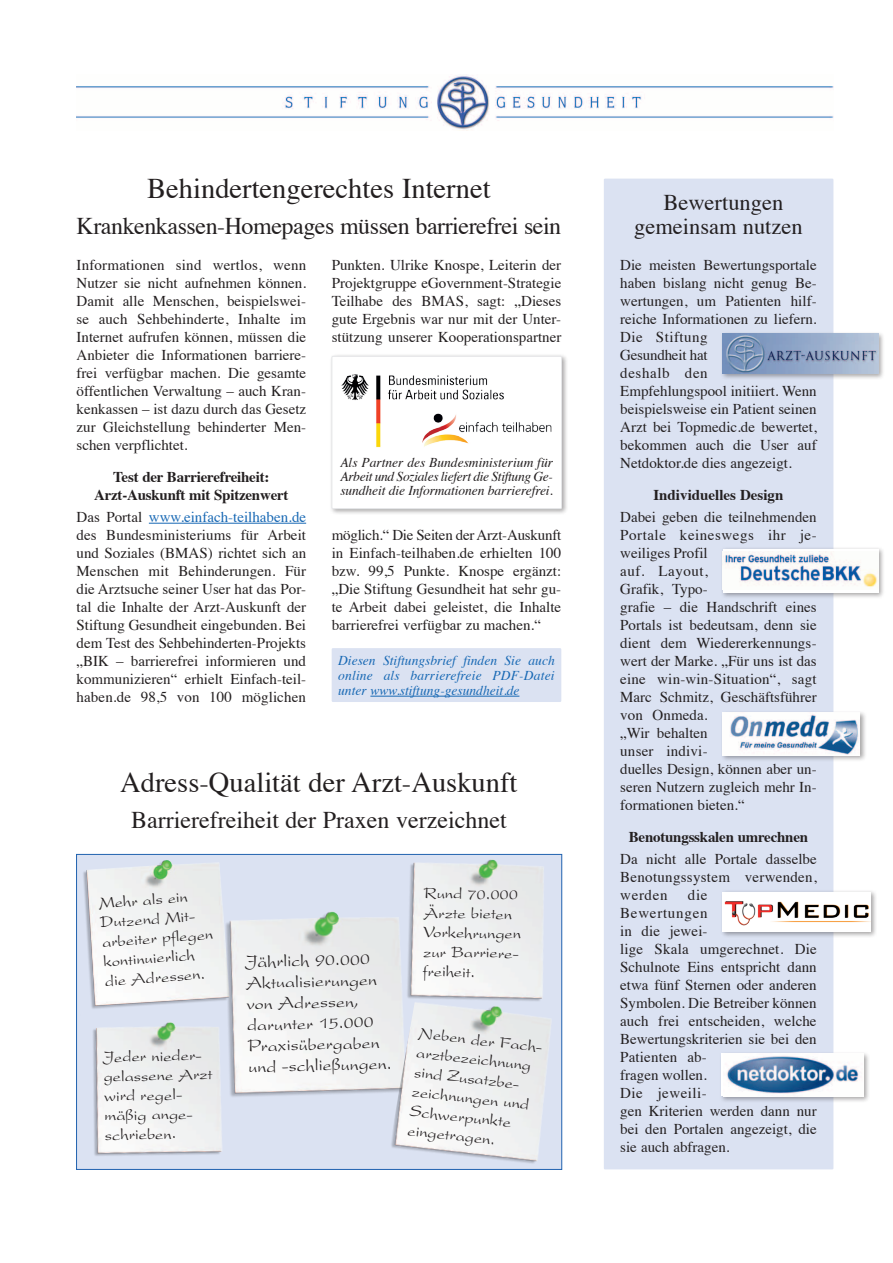
<style>
.page{position:relative;width:893px;height:1263px;background:#fff}
.page>*{position:absolute;margin:0;border:0;box-sizing:border-box;transform-origin:0 0}
.fliesstext{font:28.5px "Times";color:#231f20}
.fliesstext-2{font:24px "Times";letter-spacing:-.02em;color:#231f20}
.fliesstext-3{font:24px "Times";color:#231f20}
._3A-Kasten-Headline{font:22.5px/24px "Times";color:#231f20;text-align:center}
.fliesstext-4{font:18px/21px "Present";color:#231f20}
.fliesstext-5{font:16.5px/19.5px "Present";color:#231f20}
._2B-Lauftext{font:15px/18px "Times";color:#231f20;text-align:justify}
._3B-Kasten-Lauftext{font:15px/18px "Times";color:#231f20}
.fliesstext-6{font:15px/18px "Times";color:#231f20;text-align:justify}
._2C-Zwischentitel{font:700 15px/18px "Times";letter-spacing:-.015em;color:#231f20;text-align:center}
.zwischentitel{font:700 15px "Times";letter-spacing:-.015em;color:#231f20}
._4A-Bild-Unterschrif{font:italic 13.5px/14.2px "Times";letter-spacing:-.005em;color:#231f20;text-align:justify}
._3D-Kasten-Blauer-Te{font:italic 13.5px/15px "Times";color:#1768b4;text-align:justify}
.s1{color:#1768b4}
</style>
<div class="page">
<img style="left:77px;top:75px;width:756px;height:55px">
<div style="left:329px;top:354px;width:239px;height:162px;background:#231f20;opacity:.4"></div>
<div style="left:332px;top:356px;width:229px;height:153px;background:#fff"></div>
<div style="left:332px;top:356px;width:230px;height:153px;border:1px solid #e6e7e9"></div>
<div style="left:76px;top:854px;width:486px;height:316px;background:#dbe2f2;border:1px solid #2062af"></div>
<hr style="left:149px;top:523px;width:157px;height:1px;background:#1768b4">
<img style="left:341px;top:374px;width:211px;height:74px">
<div style="left:332px;top:648px;width:229px;height:54px;background:#dbe2f2"></div>
<hr style="left:370px;top:696px;width:149px;height:1px;background:#1768b4">
<img style="left:81px;top:854px;width:151px;height:155px">
<img style="left:216px;top:899px;width:180px;height:198px">
<img style="left:396px;top:853px;width:161px;height:132px">
<img style="left:83px;top:1014px;width:149px;height:156px">
<img style="left:388px;top:985px;width:175px;height:185px">
<div style="left:604px;top:179px;width:229px;height:990px;background:#dbe2f2"></div>
<div style="left:720px;top:331px;width:165px;height:50px;background:#231f20;opacity:.4"></div>
<img style="left:723px;top:333px;width:155px;height:41px">
<div style="left:720px;top:546px;width:165px;height:53px;background:#231f20;opacity:.4"></div>
<div style="left:723px;top:549px;width:155px;height:43px;background:#fff"></div>
<img style="left:723px;top:552px;width:155px;height:37px">
<div style="left:720px;top:710px;width:147px;height:52px;background:#231f20;opacity:.4"></div>
<img style="left:723px;top:713px;width:137px;height:42px">
<div style="left:720px;top:889px;width:158px;height:50px;background:#231f20;opacity:.4"></div>
<div style="left:722px;top:892px;width:149px;height:40px;background:#fff"></div>
<img style="left:724px;top:901px;width:147px;height:25px">
<div style="left:719px;top:1051px;width:151px;height:52px;background:#231f20;opacity:.4"></div>
<img style="left:723px;top:1054px;width:140px;height:42px">
<p class="fliesstext" style="left:147px;top:162px;width:345px">Behindertengerechtes Internet</p>
<p class="fliesstext-2" style="left:77px;top:203px;width:486px">Krankenkassen-Homepages müssen barrierefrei sein</p>
<p class="_2B-Lauftext" style="left:77px;top:255px;width:231px">Informationen sind wertlos, wenn Nutzer sie nicht aufnehmen können.<br>Damit alle Menschen, beispielswei&shy;se auch Sehbehinderte, Inhalte im Internet aufrufen können, müssen die Anbieter die Informationen barriere&shy;frei verfügbar machen. Die gesamte öffentlichen Verwaltung – auch Kran&shy;kenkassen – ist dazu durch das Gesetz zur Gleichstellung behinderter Men&shy;schen verpflichtet.</p>
<p class="_2C-Zwischentitel" style="left:94px;top:466px;width:196px">Test der Barrierefreiheit:<br>Arzt-Auskunft mit Spitzenwert</p>
<p class="_2B-Lauftext" style="left:77px;top:507px;width:231px">Das Portal <span class="s1">www.einfach-teilhaben.de </span>des Bundesministeriums für Arbeit und Soziales (BMAS) richtet sich an Menschen mit Behinderungen. Für die Arztsuche seiner User hat das Por&shy;tal die Inhalte der Arzt-Auskunft der Stiftung Gesundheit eingebunden. Bei dem Test des Sehbehinderten-Projekts „BIK – barrierefrei informieren und kommunizieren“ erhielt Einfach-teil&shy;haben.de 98,5 von 100 möglichen</p>
<p class="_2B-Lauftext" style="left:332px;top:255px;width:231px">Punkten. Ulrike Knospe, Leiterin der Projektgruppe eGovernment-Strategie Teilhabe des BMAS, sagt: „Dieses gute Ergebnis war nur mit der Unter&shy;stützung unserer Kooperationspartner</p>
<p class="_4A-Bild-Unterschrif" style="left:340px;top:454px;width:214px">Als Partner des Bundesministerium für Arbeit und Soziales liefert die Stiftung Ge&shy;sundheit die Informationen barrierefrei.</p>
<p class="_2B-Lauftext" style="left:332px;top:525px;width:231px">möglich.“ Die Seiten der Arzt-Auskunft in Einfach-teilhaben.de erhielten 100 bzw. 99,5 Punkte. Knospe ergänzt: „Die Stiftung Gesundheit hat sehr gu&shy;te Arbeit dabei geleistet, die Inhalte barrierefrei verfügbar zu machen.“</p>
<p class="_3D-Kasten-Blauer-Te" style="left:338px;top:652px;width:218px">Diesen Stiftungsbrief finden Sie auch online als barrierefreie PDF-Datei unter www.stiftung-gesundheit.de</p>
<p class="fliesstext" style="left:120px;top:756px;width:399px">Adress-Qualität der Arzt-Auskunft</p>
<p class="fliesstext-3" style="left:131px;top:797px;width:377px">Barrierefreiheit der Praxen verzeichnet</p>
<p class="fliesstext-5" style="left:98px;top:893px;width:113px;rotate:-4deg">Mehr als ein<br>Dutzend Mit&shy;arbeiter pflegen kontinuierlich die Adressen.</p>
<p class="fliesstext-5" style="left:103px;top:1047px;width:110px;rotate:-1deg">Jeder nieder&shy;gelassene Arzt wird regel&shy;mäßig ange&shy;schrieben.</p>
<p class="fliesstext-4" style="left:245px;top:951px;width:146px;rotate:-1deg">Jährlich 90.000<br>Aktualisierungen von Adressen, darunter 15.000<br>Praxisübergaben und -schließungen.</p>
<p class="fliesstext-5" style="left:424px;top:883px;width:96px;rotate:1deg">Rund 70.000<br>Ärzte bieten</p>
<p class="fliesstext-5" style="left:424px;top:922px;width:99px;text-align:justify;rotate:1deg">Vorkehrungen zur Barriere&shy;freiheit.</p>
<p class="fliesstext-5" style="left:419px;top:1024px;width:129px;rotate:6deg">Neben der Fach&shy;arztbezeichnung sind Zusatzbe&shy;zeichnungen und<br>Schwerpunkte eingetragen.</p>
<p class="_3A-Kasten-Headline" style="left:634px;top:189px;width:170px">Bewertungen gemeinsam nutzen</p>
<p class="_3B-Kasten-Lauftext" style="left:620px;top:255px;width:198px">Die meisten Bewertungsportale haben bislang nicht genug Be&shy;wertungen, um Patienten hilf&shy;reiche Informationen zu liefern.<br>Die Stiftung<br>Gesundheit hat<br>deshalb den<br>Empfehlungspool initiiert. Wenn beispielsweise ein Patient seinen<br>Arzt bei Topmedic.de bewertet, bekommen auch die User auf<br>Netdoktor.de dies angezeigt.</p>
<p class="zwischentitel" style="left:653px;top:480px;width:131px">Individuelles Design</p>
<p class="_3B-Kasten-Lauftext" style="left:620px;top:507px;width:198px">Dabei geben die teilnehmenden<br>Portale keineswegs ihr je&shy;weiliges Profil<br>auf. Layout,<br>Grafik, Typo-<br>grafie – die Handschrift eines<br>Portals ist bedeutsam, denn sie dient dem Wiedererkennungs&shy;wert der Marke. „Für uns ist das eine win-win-Situation“, sagt<br>Marc Schmitz, Geschäftsführer von Onmeda.<br>„Wir behalten<br>unser indivi-<br>duelles Design, können aber un&shy;seren Nutzern zugleich mehr In&shy;formationen bieten.“</p>
<p class="zwischentitel" style="left:629px;top:822px;width:181px">Benotungsskalen umrechnen</p>
<p class="fliesstext-6" style="left:620px;top:849px;width:198px">Da nicht alle Portale dasselbe Benotungssystem verwenden, werden</p>
<p class="fliesstext-6" style="left:620px;top:885px;width:198px;text-align:left;text-indent:68px">die<br>Bewertungen<br>in die jewei-<br>lige Skala umgerechnet. Die<br>Schulnote Eins entspricht dann etwa fünf Sternen oder anderen<br>Symbolen. Die Betreiber können auch frei entscheiden, welche<br>Bewertungskriterien sie bei den<br>Patienten ab-<br>fragen wollen.<br>Die jeweili-<br>gen Kriterien werden dann nur bei den Portalen angezeigt, die sie auch abfragen.</p>
</div>
